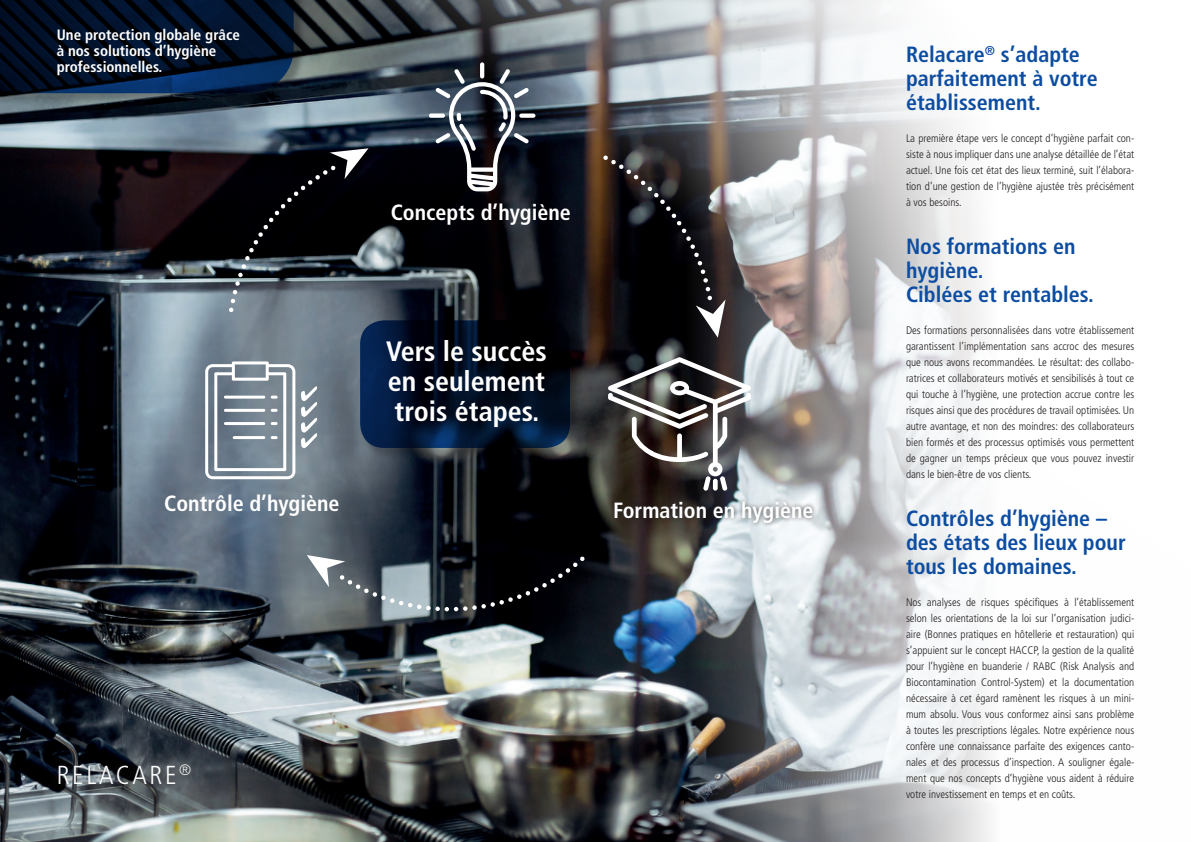
<style>
.page{position:relative;width:1191px;height:842px;background:#fff}
.page>*{position:absolute;margin:0;border:0;box-sizing:border-box;transform-origin:0 0}
.t1{font:700 condensed 28px/30px "Frutiger";color:#fff;text-align:justify}
.t2{font:300 condensed 26px "Frutiger";letter-spacing:.1em;color:#fff}
.t3{font:700 condensed 22px/24px "Frutiger";color:#0d4da1}
.t4{font:700 condensed 22px "Frutiger";color:#fff}
.t5{font:700 condensed 15px/16px "Frutiger";color:#fff}
.t6{font:300 condensed 11px/16px "Frutiger";color:#231f20;text-align:justify}
</style>
<div class="page">
<img style="left:0;top:0;width:990px;height:842px">
<svg style="left:48px;top:755px;width:152px;height:40px;background:#3f444a"></svg>
<svg style="left:205px;top:361px;width:90px;height:118px"></svg>
<hr style="left:224px;top:409px;width:41px;height:3px;background:#fff">
<svg style="left:301px;top:386px;width:16px;height:62px"></svg>
<svg style="left:480px;top:62px;width:4px;height:16px"></svg>
<svg style="left:519px;top:114px;width:16px;height:4px"></svg>
<svg style="left:429px;top:114px;width:16px;height:4px"></svg>
<svg style="left:435px;top:69px;width:94px;height:122px"></svg>
<svg style="left:307px;top:555px;width:278px;height:56px;background:#3f464b"></svg>
<div style="left:0;top:0;width:306px;height:105px;background:#231f20;opacity:.35"></div>
<svg style="left:0;top:0;width:294px;height:93px;background:#02122a"></svg>
<svg style="left:229px;top:148px;width:139px;height:164px;background:#262b30"></svg>
<svg style="left:603px;top:156px;width:122px;height:182px;background:#201d1e"></svg>
<svg style="left:608px;top:357px;width:143px;height:134px"></svg>
<div style="left:360px;top:320px;width:222px;height:140px;background:#231f20;opacity:.25"></div>
<svg style="left:360px;top:320px;width:210px;height:128px;background:#020f25"></svg>
<div style="left:609px;top:497px;width:208px;height:31px;background:#231f20;opacity:.75"></div>
<h3 class="t5" style="left:57px;top:26px;width:185px">Une protection globale grâce à nos solutions d’hygiène professionnelles.</h3>
<h3 class="t4" style="left:391px;top:199px;width:182px">Concepts d’hygiène</h3>
<h1 class="t1" style="left:386px;top:336px;width:162px">Vers le succès en seulement trois étapes.</h1>
<h3 class="t4" style="left:164px;top:491px;width:177px">Contrôle d’hygiène</h3>
<h3 class="t4" style="left:613px;top:497px;width:202px">Formation en hygiène</h3>
<h2 class="t2" style="left:57px;top:760px;width:136px">RELACARE<sup>®</sup></h2>
<h3 class="t3" style="left:906px;top:42px;width:193px">Relacare<sup>®</sup> s’adapte parfaitement à votre établissement.</h3>
<p class="t6" style="left:906px;top:130px;width:230px">La première étape vers le concept d’hygiène parfait con&shy;siste à nous impliquer dans une analyse détaillée de l’état actuel. Une fois cet état des lieux terminé, suit l’élabora&shy;tion d’une gestion de l’hygiène ajustée très précisément à vos besoins.</p>
<h3 class="t3" style="left:906px;top:234px;width:189px">Nos formations en hygiène.<br>Ciblées et rentables.</h3>
<p class="t6" style="left:906px;top:322px;width:230px">Des formations personnalisées dans votre établissement garantissent l’implémentation sans accroc des mesures que nous avons recommandées. Le résultat: des collabo&shy;ratrices et collaborateurs motivés et sensibilisés à tout ce qui touche à l’hygiène, une protection accrue contre les risques ainsi que des procédures de travail optimisées. Un autre avantage, et non des moindres: des collaborateurs bien formés et des processus optimisés vous permettent de gagner un temps précieux que vous pouvez investir dans le bien-être de vos clients.</p>
<h3 class="t3" style="left:906px;top:506px;width:221px">Contrôles d’hygiène – des états des lieux pour tous les domaines.</h3>
<p class="t6" style="left:906px;top:594px;width:230px">Nos analyses de risques spécifiques à l’établissement selon les orientations de la loi sur l’organisation judici&shy;aire (Bonnes pratiques en hôtellerie et restauration) qui s’appuient sur le concept HACCP, la gestion de la qualité pour l’hygiène en buanderie / RABC (Risk Analysis and Biocontamination Control-System) et la documentation nécessaire à cet égard ramènent les risques à un mini&shy;mum absolu. Vous vous conformez ainsi sans problème à toutes les prescriptions légales. Notre expérience nous confère une connaissance parfaite des exigences canto&shy;nales et des processus d’inspection. A souligner égale&shy;ment que nos concepts d’hygiène vous aident à réduire votre investissement en temps et en coûts.</p>
</div>
